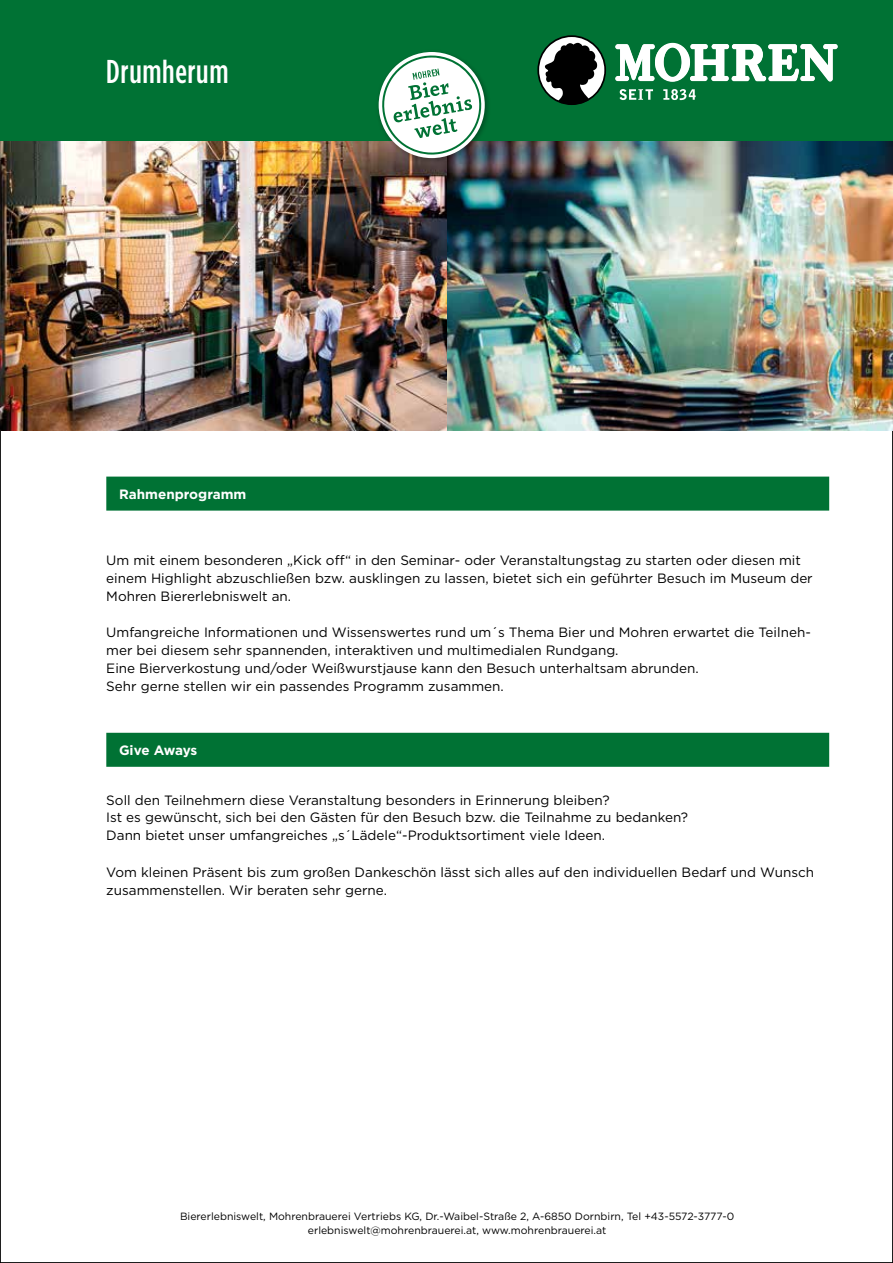
<style>
.page{position:relative;width:893px;height:1263px;background:#fff}
.page>*{position:absolute;margin:0;border:0;box-sizing:border-box;transform-origin:0 0}
.t1{font:500 33px "Gotham Condensed";letter-spacing:.02em;color:#fff}
.t2{font:13.5px/18px "Gotham";color:#000}
.t3{font:700 13.5px "Gotham";color:#fff}
.t4{font:700 13.5px "Gotham";letter-spacing:-.02em;color:#fff}
.t5{font:10.5px/13.5px "Gotham";color:#000;text-align:center}
</style>
<div class="page">
<img style="left:446px;top:140px;width:447px;height:291px">
<img style="left:0;top:140px;width:446px;height:291px">
<div style="left:0;top:0;width:893px;height:140px;background:#007234"></div>
<svg style="left:537px;top:35px;width:69px;height:70px"></svg>
<svg style="left:615px;top:43px;width:223px;height:39px"></svg>
<svg style="left:663px;top:89px;width:33px;height:11px"></svg>
<svg style="left:619px;top:89px;width:34px;height:11px"></svg>
<div style="left:375px;top:49px;width:116px;height:115px;background:#000;opacity:.3"></div>
<svg style="left:381px;top:54px;width:102px;height:101px"></svg>
<div style="left:106px;top:477px;width:723px;height:34px;background:#007234"></div>
<div style="left:106px;top:733px;width:723px;height:34px;background:#007234"></div>
<h1 class="t1" style="left:106px;top:52px;width:124px">Drumherum</h1>
<p class="t3" style="left:119px;top:485px;width:129px">Rahmenprogramm</p>
<p class="t2" style="left:106px;top:551px;width:708px">Um mit einem besonderen „Kick off“ in den Seminar- oder Veranstaltungstag zu starten oder diesen mit einem Highlight abzuschließen bzw. ausklingen zu lassen, bietet sich ein geführter Besuch im Museum der<br>Mohren Biererlebniswelt an.</p>
<p class="t2" style="left:106px;top:623px;width:706px">Umfangreiche Informationen und Wissenswertes rund um´s Thema Bier und Mohren erwartet die Teilneh&shy;mer bei diesem sehr spannenden, interaktiven und multimedialen Rundgang.<br>Eine Bierverkostung und/oder Weißwurstjause kann den Besuch unterhaltsam abrunden.<br>Sehr gerne stellen wir ein passendes Programm zusammen.</p>
<p class="t4" style="left:119px;top:741px;width:80px">Give Aways</p>
<p class="t2" style="left:106px;top:790px;width:583px">Soll den Teilnehmern diese Veranstaltung besonders in Erinnerung bleiben?<br>Ist es gewünscht, sich bei den Gästen für den Besuch bzw. die Teilnahme zu bedanken?<br>Dann bietet unser umfangreiches „s´Lädele“-Produktsortiment viele Ideen.</p>
<p class="t2" style="left:106px;top:862px;width:709px">Vom kleinen Präsent bis zum großen Dankeschön lässt sich alles auf den individuellen Bedarf und Wunsch zusammenstellen. Wir beraten sehr gerne.</p>
<p class="t5" style="left:180px;top:1210px;width:556px">Biererlebniswelt, Mohrenbrauerei Vertriebs KG, Dr.-Waibel-Straße 2, A-6850 Dornbirn, Tel +43-5572-3777-0 erlebniswelt@mohrenbrauerei.at, www.mohrenbrauerei.at</p>
</div>
